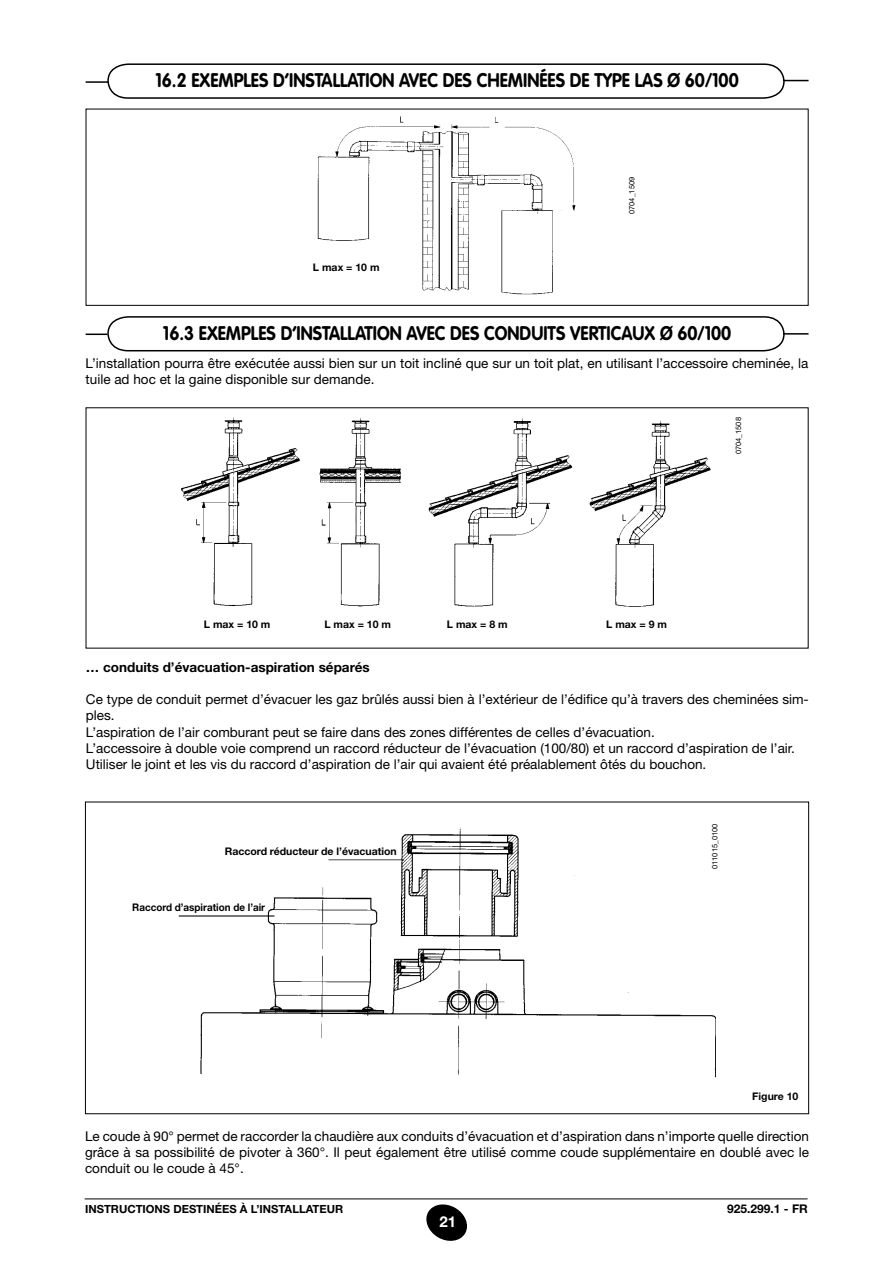
<style>
.page{position:relative;width:893px;height:1263px;background:#fff}
.page>*{position:absolute;margin:0;border:0;box-sizing:border-box;transform-origin:0 0}
.t1{font:700 19.5px "VAG Rounded Std";color:#000;scale:.9 1}
.t2{font:700 15px "Helvetica Neue LT Std";color:#fff}
.t3{font:13.5px/16.2px "Helvetica Neue LT Std";color:#000}
.t4{font:700 13.5px "Helvetica Neue LT Std";color:#000}
.t5{font:700 12px "Helvetica Neue LT Std";color:#000}
.t6{font:700 11.25px "Helvetica Neue LT Std";color:#000}
.t7{font:700 10.5px "Helvetica Neue LT Std";color:#000}
.t8{font:700 10.5px "Helvetica Neue LT Std";color:#000;scale:.94 1}
.t9{font:7.5px "Helvetica Neue LT Std";color:#000}
</style>
<div class="page">
<svg style="left:426px;top:1204px;width:41px;height:37px"></svg>
<hr style="left:85px;top:1198px;width:723px;height:1px;background:#000">
<div style="left:86px;top:109px;width:722px;height:197px;border:1px solid #000"></div>
<svg style="left:107px;top:63px;width:701px;height:36px"></svg>
<hr style="left:86px;top:81px;width:22px;height:2px;background:#000">
<img style="left:317px;top:116px;width:259px;height:179px">
<hr style="left:783px;top:333px;width:25px;height:2px;background:#000">
<svg style="left:86px;top:316px;width:699px;height:36px"></svg>
<img style="left:181px;top:417px;width:529px;height:190px">
<img style="left:179px;top:827px;width:537px;height:251px">
<h1 class="t1" style="left:155px;top:69px;width:650px">16.2 EXEMPLES D’INSTALLATION AVEC DES CHEMINÉES DE TYPE LAS Ø 60/100</h1>
<p class="t7" style="left:313px;top:261px;width:68px">L max = 10 m</p>
<p class="t9" style="left:627px;top:214px;width:39px;rotate:-90deg">0704_1509</p>
<h1 class="t1" style="left:163px;top:321px;width:633px">16.3 EXEMPLES D’INSTALLATION AVEC DES CONDUITS VERTICAUX Ø 60/100</h1>
<p class="t3" style="left:86px;top:355px;width:724px">L’installation pourra être exécutée aussi bien sur un toit incliné que sur un toit plat, en utilisant l’accessoire cheminée, la tuile ad hoc et la gaine disponible sur demande.</p>
<p class="t7" style="left:204px;top:618px;width:68px">L max = 10 m</p>
<p class="t7" style="left:324px;top:618px;width:68px">L max = 10 m</p>
<p class="t7" style="left:447px;top:618px;width:62px">L max = 8 m</p>
<p class="t7" style="left:606px;top:618px;width:62px">L max = 9 m</p>
<p class="t9" style="left:734px;top:454px;width:39px;rotate:-90deg">0704_1508</p>
<p class="t4" style="left:86px;top:659px;width:285px">… conduits d’évacuation-aspiration séparés</p>
<p class="t3" style="left:86px;top:691px;width:724px">Ce type de conduit permet d’évacuer les gaz brûlés aussi bien à l’extérieur de l’édifice qu’à travers des cheminées sim&shy;ples.<br>L’aspiration de l’air comburant peut se faire dans des zones différentes de celles d’évacuation.<br>L’accessoire à double voie comprend un raccord réducteur de l’évacuation (100/80) et un raccord d’aspiration de l’air.<br>Utiliser le joint et les vis du raccord d’aspiration de l’air qui avaient été préalablement ôtés du bouchon.</p>
<p class="t7" style="left:225px;top:845px;width:174px">Raccord réducteur de l’évacuation</p>
<p class="t8" style="left:132px;top:901px;width:143px">Raccord d’aspiration de l’air</p>
<p class="t9" style="left:710px;top:869px;width:47px;rotate:-90deg">011015_0100</p>
<p class="t7" style="left:752px;top:1089px;width:48px">Figure 10</p>
<p class="t3" style="left:85px;top:1128px;width:725px;text-align:justify">Le coude à 90° permet de raccorder la chaudière aux conduits d’évacuation et d’aspiration dans n’importe quelle direction grâce à sa possibilité de pivoter à 360°. Il peut également être utilisé comme coude supplémentaire en doublé avec le conduit ou le coude à 45°.</p>
<p class="t6" style="left:85px;top:1202px;width:208px">Instructions destinées à l’installa</p>
<p class="t6" style="left:313px;top:1202px;width:28px">teur</p>
<p class="t5" style="left:727px;top:1202px;width:82px">925.299.1 - FR</p>
<p class="t2" style="left:439px;top:1212px;width:18px">21</p>
</div>
